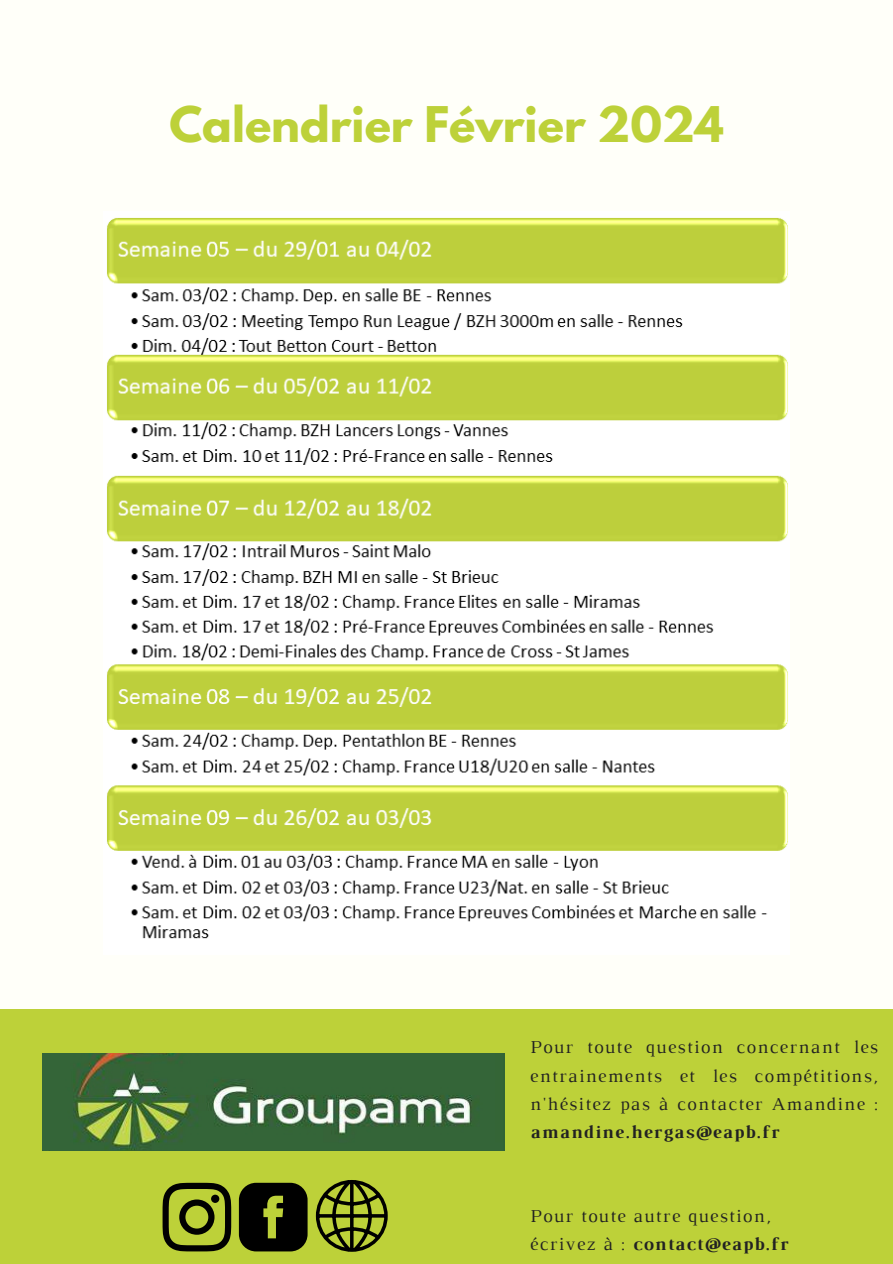
<style>
.page{position:relative;width:893px;height:1264px;background:#fff}
.page>*{position:absolute;margin:0;border:0;box-sizing:border-box;transform-origin:0 0}
.t1{font:700 43.5px "League Spartan";color:#bdd139}
.t2{font:18.45px/28.2px "Luthier";letter-spacing:.07em;color:#222;text-align:justify}
.t3{font:700 18.45px "Luthier";letter-spacing:.07em;color:#222}
.s1{font-weight:700}
.s2{font-weight:400}
</style>
<div class="page">
<div style="left:0;top:0;width:892px;height:1263px;background:#fffff9"></div>
<div style="left:0;top:1009px;width:892px;height:254px;background:#bdd139"></div>
<svg style="left:162px;top:1182px;width:69px;height:69px"></svg>
<div style="left:211px;top:1194px;width:8px;height:8px;background:#010101;border-radius:50%"></div>
<svg style="left:239px;top:1182px;width:68px;height:69px;background:#1f2209"></svg>
<svg style="left:316px;top:1180px;width:72px;height:71px"></svg>
<img style="left:42px;top:1053px;width:462px;height:97px">
<img style="left:107px;top:218px;width:681px;height:721px">
<p class="t1" style="left:169px;top:103px;width:556px">Calendrier Février 2024</p>
<p class="t2" style="left:530px;top:1034px;width:349px">Pour toute question concernant les entrainements et les compétitions, n'hésitez pas à contacter Amandine : <span class="s1">amandine.hergas@eapb.fr</span></p>
<p class="t2" style="left:530px;top:1203px;width:242px">Pour toute autre question,</p>
<p class="t3" style="left:530px;top:1237px;width:259px"><span class="s2">écrivez à :</span> contact@eapb.fr</p>
</div>
